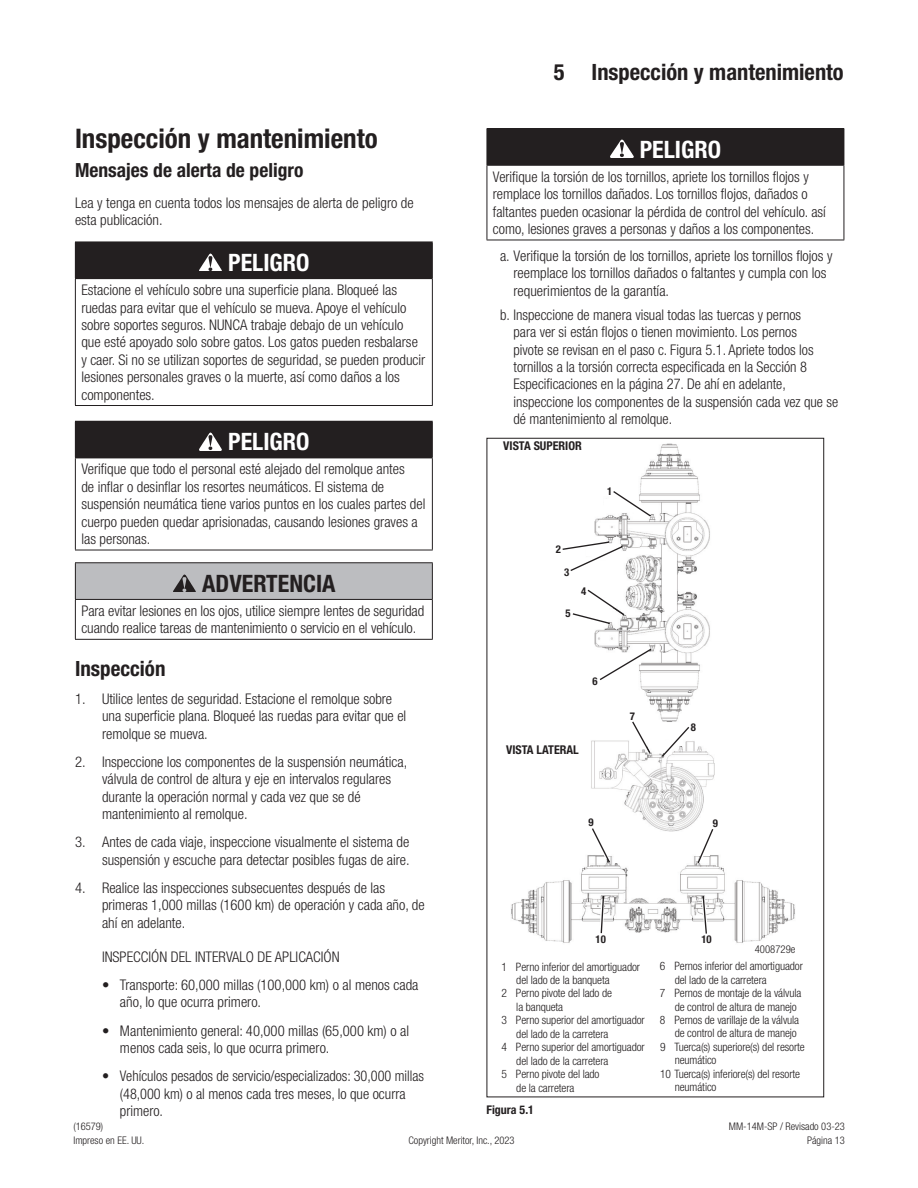
<style>
.page{position:relative;width:918px;height:1188px;background:#fff}
.page>*{position:absolute;margin:0;border:0;box-sizing:border-box;transform-origin:0 0}
.t1{font:700 condensed 27px "Helvetica Neue LT Std";color:#231f20}
.t2{font:700 condensed 24px "Helvetica Neue LT Std";color:#fff}
.t3{font:700 condensed 24px "Helvetica Neue LT Std";color:#231f20}
.t4{font:700 condensed 22.5px "Helvetica Neue LT Std";color:#231f20}
.t5{font:700 condensed 21px "Helvetica Neue LT Std";color:#231f20}
.t6{font:700 condensed 19.5px "Helvetica Neue LT Std";color:#231f20}
.t7{font:300 condensed 14.7px/17.4px "Helvetica Neue LT Std";color:#231f20}
.t8{font:700 condensed 12.15px "Helvetica Neue LT Std";color:#231f20}
.t9{font:700 condensed 12px "Helvetica Neue LT Std";color:#231f20}
.t10{font:300 condensed 11.55px "Helvetica Neue LT Std";letter-spacing:-.01em;color:#231f20}
.t11{font:700 condensed 10.8px "Helvetica Neue LT Std";color:#231f20}
.t12{font:300 condensed 10.8px "Helvetica Neue LT Std";color:#231f20}
.t13{font:300 condensed 10.5px/13.5px "Helvetica Neue LT Std";color:#231f20;text-align:right}
</style>
<div class="page">
<div style="left:75px;top:242px;width:357px;height:37px;background:#231f20"></div>
<hr style="left:75px;top:279px;width:1px;height:126px;background:#231f20">
<hr style="left:432px;top:279px;width:1px;height:126px;background:#231f20">
<hr style="left:75px;top:405px;width:358px;height:1px;background:#231f20">
<hr style="left:432px;top:242px;width:1px;height:36px;background:#231f20">
<hr style="left:75px;top:278px;width:358px;height:1px;background:#231f20">
<img style="left:199px;top:253px;width:23px;height:18px">
<div style="left:75px;top:421px;width:357px;height:37px;background:#231f20"></div>
<hr style="left:75px;top:458px;width:1px;height:92px;background:#231f20">
<hr style="left:432px;top:458px;width:1px;height:92px;background:#231f20">
<hr style="left:75px;top:550px;width:358px;height:1px;background:#231f20">
<hr style="left:75px;top:421px;width:358px;height:1px;background:#231f20">
<hr style="left:432px;top:422px;width:1px;height:36px;background:#231f20">
<hr style="left:75px;top:458px;width:358px;height:1px;background:#231f20">
<img style="left:199px;top:433px;width:23px;height:17px">
<div style="left:75px;top:563px;width:357px;height:36px;background:#bcbdc0"></div>
<hr style="left:75px;top:600px;width:1px;height:39px;background:#231f20">
<hr style="left:432px;top:600px;width:1px;height:39px;background:#231f20">
<hr style="left:75px;top:639px;width:358px;height:1px;background:#231f20">
<hr style="left:75px;top:562px;width:358px;height:1px;background:#231f20">
<hr style="left:75px;top:563px;width:1px;height:36px;background:#231f20">
<hr style="left:432px;top:563px;width:1px;height:36px;background:#231f20">
<hr style="left:75px;top:599px;width:358px;height:1px;background:#231f20">
<img style="left:173px;top:574px;width:23px;height:18px">
<div style="left:487px;top:129px;width:357px;height:36px;background:#231f20"></div>
<hr style="left:487px;top:166px;width:1px;height:74px;background:#231f20">
<hr style="left:844px;top:166px;width:1px;height:74px;background:#231f20">
<hr style="left:487px;top:240px;width:357px;height:1px;background:#231f20">
<hr style="left:487px;top:128px;width:357px;height:1px;background:#231f20">
<hr style="left:844px;top:129px;width:1px;height:36px;background:#231f20">
<hr style="left:487px;top:165px;width:357px;height:1px;background:#231f20">
<img style="left:611px;top:140px;width:23px;height:18px">
<img style="left:511px;top:884px;width:284px;height:55px">
<svg style="left:544px;top:443px;width:218px;height:500px"></svg>
<h1 class="t1" style="left:75px;top:122px;width:304px">Inspección y mantenimiento</h1>
<h3 class="t6" style="left:75px;top:158px;width:230px">Mensajes de alerta de peligro</h3>
<p class="t7" style="left:75px;top:194px;width:340px">Lea y tenga en cuenta todos los mensajes de alerta de peligro de esta publicación.</p>
<h2 class="t2" style="left:228px;top:248px;width:83px">PELIGRO</h2>
<p class="t7" style="left:81px;top:281px;width:346px">Estacione el vehículo sobre una superficie plana. Bloqueé las ruedas para evitar que el vehículo se mueva. Apoye el vehículo sobre soportes seguros. NUNCA trabaje debajo de un vehículo que esté apoyado solo sobre gatos. Los gatos pueden resbalarse y caer. Si no se utilizan soportes de seguridad, se pueden producir lesiones personales graves o la muerte, así como daños a los componentes.</p>
<h2 class="t2" style="left:228px;top:427px;width:83px">PELIGRO</h2>
<p class="t7" style="left:81px;top:460px;width:346px">Verifique que todo el personal esté alejado del remolque antes<br>de inflar o desinflar los resortes neumáticos. El sistema de suspensión neumática tiene varios puntos en los cuales partes del cuerpo pueden quedar aprisionadas, causando lesiones graves a las personas.</p>
<h2 class="t3" style="left:202px;top:569px;width:135px">ADVERTENCIA</h2>
<p class="t7" style="left:81px;top:602px;width:344px">Para evitar lesiones en los ojos, utilice siempre lentes de seguridad cuando realice tareas de mantenimiento o servicio en el vehículo.</p>
<h3 class="t5" style="left:75px;top:656px;width:92px">Inspección</h3>
<p class="t7" style="left:102px;top:690px;width:306px;text-indent:-27px">1. Utilice lentes de seguridad. Estacione el remolque sobre una superficie plana. Bloqueé las ruedas para evitar que el remolque se mueva.</p>
<p class="t7" style="left:102px;top:753px;width:307px;text-indent:-27px">2. Inspeccione los componentes de la suspensión neumática, válvula de control de altura y eje en intervalos regulares durante la operación normal y cada vez que se dé mantenimiento al remolque.</p>
<p class="t7" style="left:75px;top:833px;width:336px;text-align:right">3. Antes de cada viaje, inspeccione visualmente el sistema de suspensión y escuche para detectar posibles fugas de aire.</p>
<p class="t7" style="left:102px;top:879px;width:324px;text-indent:-27px">4. Realice las inspecciones subsecuentes después de las primeras 1,000 millas (1600 km) de operación y cada año, de ahí en adelante.</p>
<p class="t7" style="left:102px;top:948px;width:239px">INSPECCIÓN DEL INTERVALO DE APLICACIÓN</p>
<p class="t7" style="left:120px;top:976px;width:300px;text-indent:-18px">• Transporte: 60,000 millas (100,000 km) o al menos cada año, lo que ocurra primero.</p>
<p class="t7" style="left:120px;top:1022px;width:291px;text-indent:-18px">• Mantenimiento general: 40,000 millas (65,000 km) o al menos cada seis, lo que ocurra primero.</p>
<p class="t7" style="left:120px;top:1067px;width:306px;text-indent:-18px">• Vehículos pesados de servicio/especializados: 30,000 millas (48,000 km) o al menos cada tres meses, lo que ocurra primero.</p>
<h3 class="t4" style="left:554px;top:59px;width:292px">5 Inspección y mantenimiento</h3>
<h2 class="t2" style="left:640px;top:135px;width:83px">PELIGRO</h2>
<p class="t7" style="left:493px;top:168px;width:335px">Verifique la torsión de los tornillos, apriete los tornillos flojos y remplace los tornillos dañados. Los tornillos flojos, dañados o faltantes pueden ocasionar la pérdida de control del vehículo. así como, lesiones graves a personas y daños a los componentes.</p>
<p class="t7" style="left:514px;top:247px;width:320px;text-indent:-13px">a. Verifique la torsión de los tornillos, apriete los tornillos flojos y reemplace los tornillos dañados o faltantes y cumpla con los requerimientos de la garantía.</p>
<p class="t7" style="left:514px;top:306px;width:326px;text-indent:-13px">b. Inspeccione de manera visual todas las tuercas y pernos<br>para ver si están flojos o tienen movimiento. Los pernos<br>pivote se revisan en el paso c. Figura 5.1. Apriete todos los tornillos a la torsión correcta especificada en la Sección 8<br>Especificaciones en la página 27. De ahí en adelante, inspeccione los componentes de la suspensión cada vez que se dé mantenimiento al remolque.</p>
<p class="t8" style="left:503px;top:438px;width:80px">VISTA SUPERIOR</p>
<p class="t11" style="left:556px;top:543px;width:7px">2</p>
<p class="t11" style="left:564px;top:565px;width:7px">3</p>
<p class="t11" style="left:565px;top:607px;width:7px">5</p>
<p class="t11" style="left:581px;top:584px;width:7px">4</p>
<p class="t11" style="left:607px;top:484px;width:7px">1</p>
<p class="t11" style="left:593px;top:674px;width:7px">6</p>
<p class="t8" style="left:506px;top:742px;width:74px">VISTA LATERAL</p>
<p class="t11" style="left:630px;top:710px;width:7px">7</p>
<p class="t11" style="left:588px;top:816px;width:7px">9</p>
<p class="t11" style="left:691px;top:721px;width:7px">8</p>
<p class="t11" style="left:713px;top:817px;width:7px">9</p>
<p class="t11" style="left:596px;top:933px;width:12px">10</p>
<p class="t11" style="left:702px;top:933px;width:12px">10</p>
<p class="t12" style="left:755px;top:943px;width:42px">4008729e</p>
<p class="t10" style="left:502px;top:960px;width:140px">1 Perno inferior del amortiguador</p>
<p class="t10" style="left:516px;top:973px;width:95px">del lado de la banqueta</p>
<p class="t10" style="left:502px;top:987px;width:112px">2 Perno pivote del lado de</p>
<p class="t10" style="left:516px;top:1000px;width:48px">la banqueta</p>
<p class="t10" style="left:502px;top:1014px;width:145px">3 Perno superior del amortiguador</p>
<p class="t10" style="left:516px;top:1027px;width:94px">del lado de la carretera</p>
<p class="t10" style="left:502px;top:1041px;width:145px">4 Perno superior del amortiguador</p>
<p class="t10" style="left:516px;top:1054px;width:94px">del lado de la carretera</p>
<p class="t10" style="left:502px;top:1067px;width:99px">5 Perno pivote del lado</p>
<p class="t10" style="left:516px;top:1081px;width:60px">de la carretera</p>
<p class="t9" style="left:487px;top:1102px;width:49px">Figura 5.1</p>
<p class="t10" style="left:660px;top:959px;width:144px">6 Pernos inferior del amortiguador</p>
<p class="t10" style="left:675px;top:973px;width:94px">del lado de la carretera</p>
<p class="t10" style="left:660px;top:986px;width:143px">7 Pernos de montaje de la válvula</p>
<p class="t10" style="left:675px;top:1000px;width:124px">de control de altura de manejo</p>
<p class="t10" style="left:660px;top:1013px;width:141px">8 Pernos de varillaje de la válvula</p>
<p class="t10" style="left:675px;top:1027px;width:124px">de control de altura de manejo</p>
<p class="t10" style="left:660px;top:1040px;width:146px">9 Tuerca(s) superiore(s) del resorte</p>
<p class="t10" style="left:675px;top:1054px;width:43px">neumático</p>
<p class="t10" style="left:660px;top:1067px;width:142px">10 Tuerca(s) inferiore(s) del resorte</p>
<p class="t10" style="left:675px;top:1081px;width:43px">neumático</p>
<p class="t13" style="left:73px;top:1119px;width:72px;text-align:left">(16579)<br>Impreso en EE. UU.</p>
<p class="t13" style="left:408px;top:1133px;width:108px">Copyright Meritor, Inc., 2023</p>
<p class="t13" style="left:729px;top:1119px;width:118px">MM-14M-SP / Revisado 03-23<br>Página 13</p>
</div>
